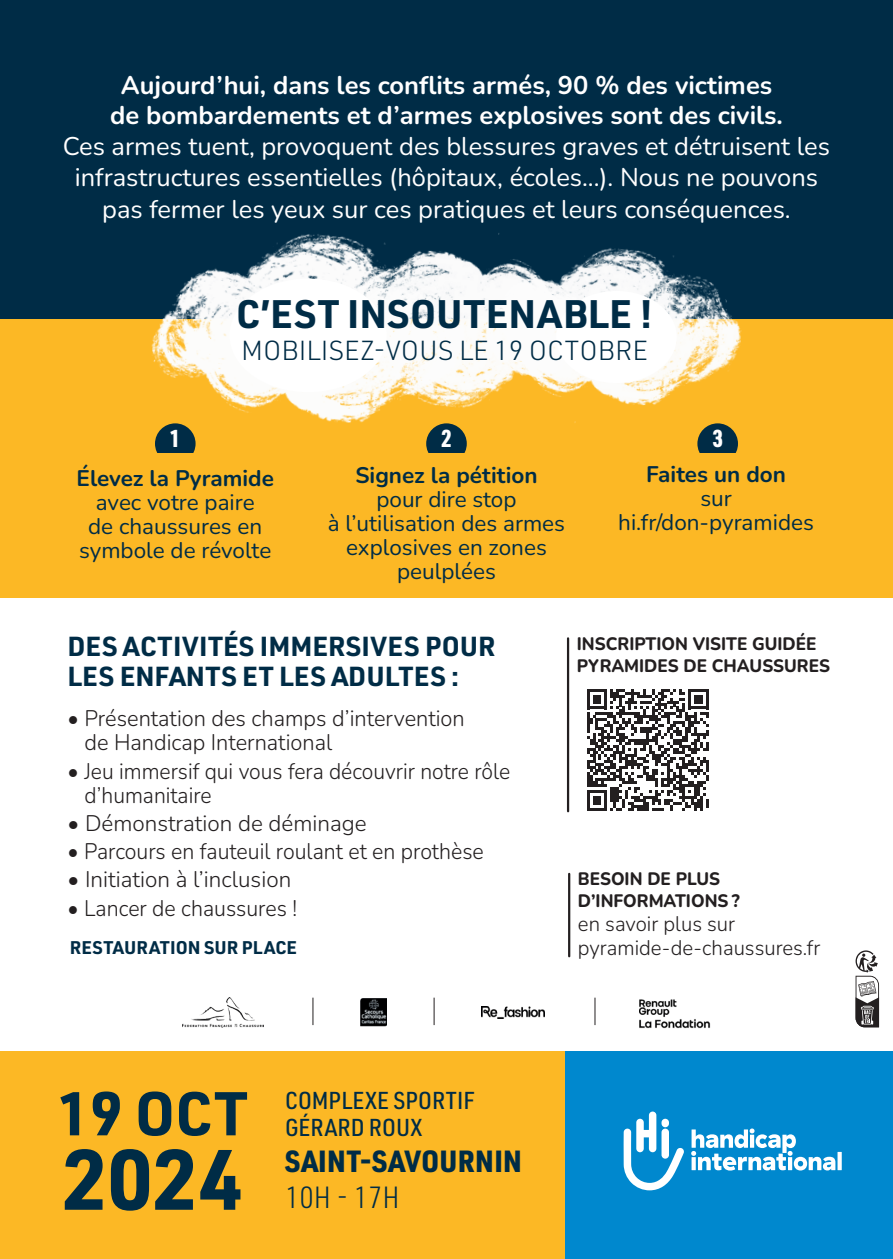
<style>
.page{position:relative;width:893px;height:1259px;background:#fff}
.page>*{position:absolute;margin:0;border:0;box-sizing:border-box;transform-origin:0 0}
.t1{font:700 83.7px "URWDIN";color:#002c46}
.t2{font:700 60.3px "URWDIN";color:#002c46}
.t3{font:700 39px "URWDIN";letter-spacing:.015em;color:#002c46}
.t4{font:900 30px "URWDIN Semi Cond";letter-spacing:.01em;color:#002c46}
.t5{font:300 30px "URWDIN Semi Cond";color:#002c46}
.t6{font:700 27px/30px "URWDIN";color:#002c46}
.t7{font:300 27px "URWDIN";color:#002c46}
.t8{font:25.5px/31.5px "Nunito";color:#fff;text-align:center}
.t9{font:700 25.5px/30.6px "Nunito";color:#fff;text-align:center}
.t10{font:500 24px/27px "URWDIN Semi Cond";color:#002c46}
.t11{font:900 24px "URWDIN Cond";color:#fff}
.t12{font:22.5px/24px "Nunito";color:#002c46;text-align:center}
.t13{font:300 22.5px/24px "Nunito";color:#231f20}
.t14{font:300 22.5px "Nunito";color:#231f20;scale:.95 1}
.t15{font:300 22.5px/24px "Nunito";color:#231f20;scale:.96 1}
.t16{font:700 22.5px "Nunito";color:#002c46}
.t17{font:300 21px/24px "Nunito";color:#231f20}
.t18{font:800 18px/21.6px "Nunito";color:#231f20;scale:.95 1}
.t19{font:700 18px "URWDIN";letter-spacing:.01em;color:#002c46}
</style>
<div class="page">
<div style="left:0;top:0;width:893px;height:319px;background:#002c46"></div>
<div style="left:0;top:319px;width:893px;height:279px;background:#fcb825"></div>
<div style="left:0;top:1051px;width:566px;height:208px;background:#fcb825"></div>
<div style="left:566px;top:1051px;width:327px;height:208px;background:#0088ce"></div>
<div style="left:155px;top:423px;width:41px;height:41px;background:#002c46;border-radius:50%"></div>
<div style="left:426px;top:423px;width:41px;height:41px;background:#002c46;border-radius:50%"></div>
<div style="left:697px;top:423px;width:41px;height:41px;background:#002c46;border-radius:50%"></div>
<div style="left:61px;top:453px;width:771px;height:62px;background:#fcb825"></div>
<img style="left:151px;top:215px;width:169px;height:230px">
<img style="left:616px;top:248px;width:126px;height:158px">
<img style="left:320px;top:233px;width:296px;height:212px">
<div style="left:230px;top:279px;width:157px;height:113px;background:#fff;border-radius:50%"></div>
<div style="left:556px;top:291px;width:121px;height:92px;background:#fff;border-radius:50%"></div>
<svg style="left:624px;top:1111px;width:60px;height:79px"></svg>
<div style="left:837px;top:1152px;width:5px;height:18px;background:#fff"></div>
<svg style="left:691px;top:1128px;width:144px;height:42px"></svg>
<svg style="left:855px;top:950px;width:24px;height:77px"></svg>
<img style="left:360px;top:998px;width:27px;height:28px">
<svg style="left:594px;top:997px;width:1px;height:28px"></svg>
<svg style="left:434px;top:997px;width:1px;height:28px"></svg>
<svg style="left:312px;top:997px;width:1px;height:28px"></svg>
<img style="left:481px;top:1006px;width:64px;height:12px">
<img style="left:640px;top:999px;width:71px;height:30px">
<img style="left:183px;top:997px;width:81px;height:30px">
<hr style="left:568px;top:874px;width:2px;height:82px;background:#231f20">
<hr style="left:567px;top:638px;width:2px;height:173px;background:#231f20">
<svg style="left:587px;top:689px;width:122px;height:122px"></svg>
<p class="t9" style="left:110px;top:69px;width:674px">Aujourd’hui, dans les conflits armés, 90 % des victimes de bombardements et d’armes explosives sont des civils.</p>
<p class="t8" style="left:63px;top:129px;width:769px">Ces armes tuent, provoquent des blessures graves et détruisent les infrastructures essentielles (hôpitaux, écoles...). Nous ne pouvons pas fermer les yeux sur ces pratiques et leurs conséquences.</p>
<h3 class="t3" style="left:236px;top:287px;width:419px">C’EST INSOUTENABLE !</h3>
<p class="t7" style="left:241px;top:333px;width:409px">MOBILISEZ-VOUS LE 19 OCTOBRE</p>
<p class="t11" style="left:170px;top:422px;width:12px">1</p>
<p class="t11" style="left:441px;top:422px;width:12px">2</p>
<p class="t11" style="left:713px;top:422px;width:12px">3</p>
<p class="t16" style="left:77px;top:462px;width:199px">Élevez la Pyramide</p>
<p class="t12" style="left:79px;top:489px;width:194px">avec votre paire<br>de chaussures en symbole de révolte</p>
<p class="t16" style="left:355px;top:459px;width:184px">Signez la pétition</p>
<p class="t12" style="left:328px;top:486px;width:239px">pour dire stop<br>à l’utilisation des armes explosives en zones peulplées</p>
<p class="t16" style="left:646px;top:458px;width:141px">Faites un don</p>
<p class="t12" style="left:618px;top:485px;width:197px">sur hi.fr/don-pyramides</p>
<p class="t6" style="left:68px;top:630px;width:430px">DES ACTIVITÉS IMMERSIVES POUR<br>LES ENFANTS ET LES ADULTES :</p>
<p class="t13" style="left:85px;top:706px;width:382px;text-indent:-17px">• Présentation des champs d’intervention de Handicap International</p>
<p class="t15" style="left:84px;top:758px;width:445px;text-indent:-17px">• Jeu immersif qui vous fera découvrir notre rôle d’humanitaire</p>
<p class="t13" style="left:68px;top:810px;width:300px">• Démonstration de déminage</p>
<p class="t14" style="left:68px;top:835px;width:440px">• Parcours en fauteuil roulant et en prothèse</p>
<p class="t13" style="left:68px;top:867px;width:225px">• Initiation à l’inclusion</p>
<p class="t14" style="left:68px;top:892px;width:243px">• Lancer de chaussures !</p>
<p class="t19" style="left:70px;top:935px;width:229px">RESTAURATION SUR PLACE</p>
<p class="t18" style="left:577px;top:632px;width:268px">INSCRIPTION VISITE GUIDÉE<br>PYRAMIDES DE CHAUSSURES</p>
<p class="t18" style="left:578px;top:867px;width:172px">BESOIN DE PLUS<br>D’INFORMATIONS ?</p>
<p class="t17" style="left:578px;top:911px;width:244px">en savoir plus sur pyramide-de-chaussures.fr</p>
<h2 class="t2" style="left:57px;top:1072px;width:192px">19 OCT</h2>
<h1 class="t1" style="left:62px;top:1122px;width:182px">2024</h1>
<p class="t10" style="left:285px;top:1085px;width:191px">COMPLEXE SPORTIF<br>GÉRARD ROUX</p>
<p class="t4" style="left:285px;top:1140px;width:238px">SAINT-SAVOURNIN</p>
<p class="t5" style="left:285px;top:1177px;width:116px">10H - 17H</p>
</div>
